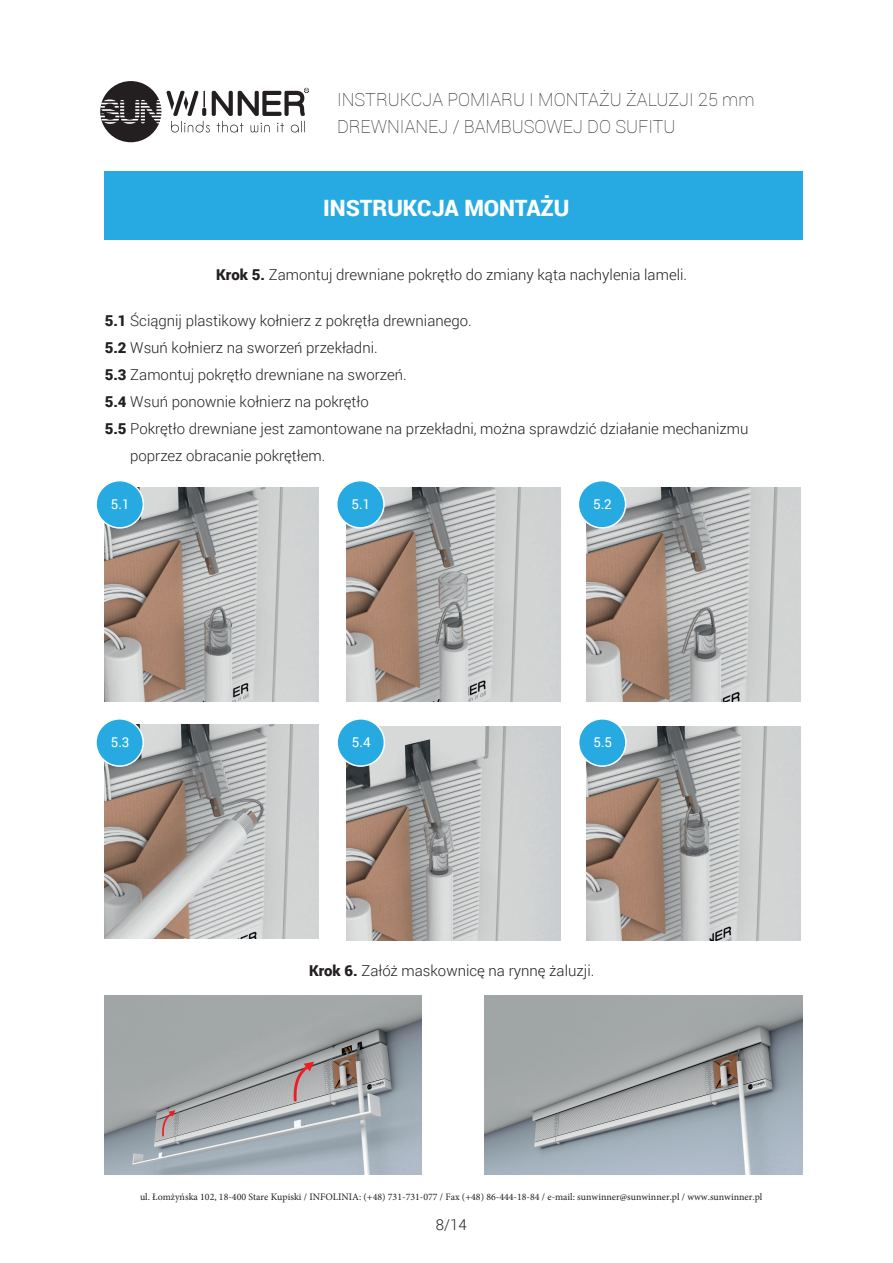
<style>
.page{position:relative;width:893px;height:1263px;background:#fff}
.page>*{position:absolute;margin:0;border:0;box-sizing:border-box;transform-origin:0 0}
.t1{font:900 22.5px "Roboto";color:#fff}
.t2{font:100 18px/27px "Roboto";color:#231f20}
.t3{font:300 15px "Roboto";color:#231f20}
.t4{font:13.5px "Roboto";color:#fff}
.t5{font:9.9px "Minion Pro";color:#231f20}
.s1{font-weight:900}
</style>
<div class="page">
<div style="left:105px;top:172px;width:698px;height:68px;background:#26aae1"></div>
<img style="left:105px;top:724px;width:214px;height:214px">
<img style="left:347px;top:726px;width:214px;height:214px">
<img style="left:587px;top:726px;width:214px;height:214px">
<img style="left:346px;top:488px;width:214px;height:214px">
<img style="left:586px;top:488px;width:214px;height:214px">
<img style="left:105px;top:488px;width:214px;height:214px">
<div style="left:96px;top:481px;width:47px;height:47px;background:#26aae1;border-radius:50%"></div>
<div style="left:95px;top:480px;width:49px;height:49px;border:2px solid #fff;border-radius:50%"></div>
<div style="left:337px;top:481px;width:47px;height:47px;background:#26aae1;border-radius:50%"></div>
<div style="left:336px;top:480px;width:49px;height:49px;border:2px solid #fff;border-radius:50%"></div>
<div style="left:578px;top:481px;width:48px;height:47px;background:#26aae1;border-radius:50%"></div>
<div style="left:578px;top:480px;width:48px;height:49px;border:2px solid #fff;border-radius:50%"></div>
<div style="left:579px;top:719px;width:47px;height:47px;background:#26aae1;border-radius:50%"></div>
<div style="left:578px;top:718px;width:49px;height:49px;border:2px solid #fff;border-radius:50%"></div>
<div style="left:337px;top:719px;width:47px;height:47px;background:#26aae1;border-radius:50%"></div>
<div style="left:336px;top:718px;width:49px;height:49px;border:2px solid #fff;border-radius:50%"></div>
<div style="left:96px;top:719px;width:47px;height:47px;background:#26aae1;border-radius:50%"></div>
<div style="left:95px;top:718px;width:49px;height:49px;border:2px solid #fff;border-radius:50%"></div>
<img style="left:105px;top:996px;width:317px;height:178px">
<img style="left:485px;top:996px;width:317px;height:178px">
<svg style="left:293px;top:1061px;width:21px;height:40px"></svg>
<svg style="left:162px;top:1110px;width:13px;height:26px"></svg>
<svg style="left:100px;top:81px;width:209px;height:61px"></svg>
<p class="t2" style="left:337px;top:86px;width:419px">INSTRUKCJA POMIARU I MONTAŻU ŻALUZJI 25 mm<br>DREWNIANEJ / BAMBUSOWEJ DO SUFITU</p>
<h1 class="t1" style="left:323px;top:192px;width:248px">INSTRUKCJA MONTAŻU</h1>
<p class="t3" style="left:216px;top:264px;width:472px"><span class="s1">Krok 5.</span> Zamontuj drewniane pokrętło do zmiany kąta nachylenia lameli.</p>
<p class="t3" style="left:105px;top:310px;width:369px"><span class="s1">5.1</span> Ściągnij plastikowy kołnierz z pokrętła drewnianego.</p>
<p class="t3" style="left:105px;top:337px;width:274px"><span class="s1">5.2</span> Wsuń kołnierz na sworzeń przekładni.</p>
<p class="t3" style="left:105px;top:364px;width:304px"><span class="s1">5.3</span> Zamontuj pokrętło drewniane na sworzeń.</p>
<p class="t3" style="left:105px;top:391px;width:266px"><span class="s1">5.4</span> Wsuń ponownie kołnierz na pokrętło</p>
<p class="t3" style="left:105px;top:418px;width:645px"><span class="s1">5.5</span> Pokrętło drewniane jest zamontowane na przekładni, można sprawdzić działanie mechanizmu</p>
<p class="t3" style="left:130px;top:445px;width:197px">poprzez obracanie pokrętłem.</p>
<p class="t4" style="left:111px;top:495px;width:20px">5.1</p>
<p class="t4" style="left:351px;top:495px;width:20px">5.1</p>
<p class="t4" style="left:593px;top:495px;width:20px">5.2</p>
<p class="t4" style="left:111px;top:733px;width:20px">5.3</p>
<p class="t4" style="left:352px;top:733px;width:20px">5.4</p>
<p class="t4" style="left:593px;top:733px;width:20px">5.5</p>
<p class="t3" style="left:309px;top:960px;width:287px"><span class="s1">Krok 6.</span> Załóż maskownicę na rynnę żaluzji.</p>
<p class="t5" style="left:140px;top:1190px;width:624px">ul. Łomżyńska 102, 18-400 Stare Kupiski / INFOLINIA: (+48) 731-731-077 / Fax (+48) 86-444-18-84 / e-mail: sunwinner@sunwinner.pl / www.sunwinner.pl</p>
<p class="t3" style="left:436px;top:1214px;width:32px">8/14</p>
</div>
